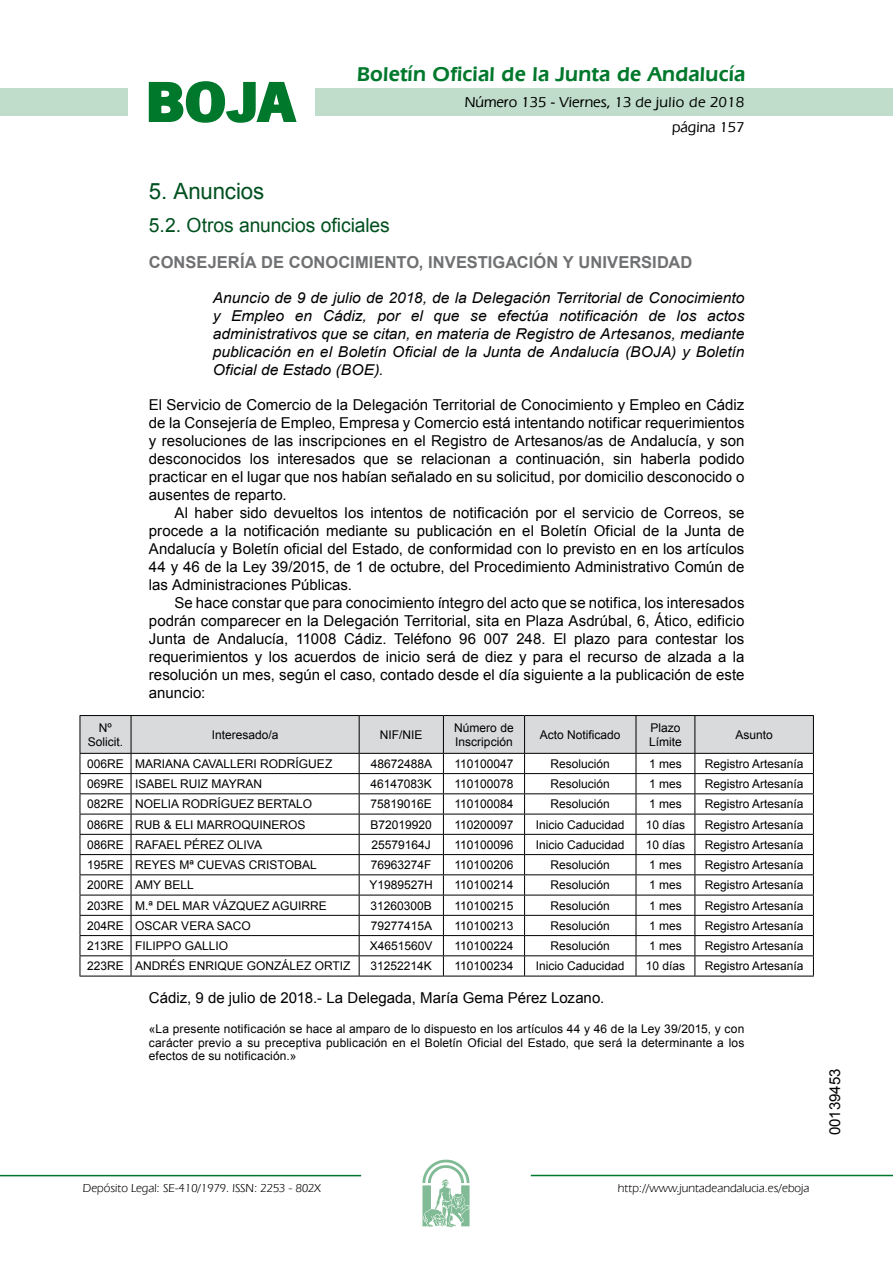
<style>
.page{position:relative;width:893px;height:1263px;background:#fff}
.page>*{position:absolute;margin:0;border:0;box-sizing:border-box;transform-origin:0 0}
.t1{font:700 57.75px "News Got T";color:#00782c;scale:1.14 1}
.t2{font:22.5px "Arial";letter-spacing:-.005em;color:#00501f}
.t3{font:600 21px "Eras IT Cby BT";letter-spacing:.01em;color:#00782c}
.t4{font:19.5px "Arial";letter-spacing:-.005em;color:#00501f}
.t5{font:700 16.5px "Arial";letter-spacing:.005em;color:#707173}
.t6{font:15px/18px "Arial";color:#000;text-align:justify}
.t7{font:italic 15px/18px "Arial";color:#000;text-align:justify;scale:1.04 1}
.t8{font:500 15px/24.5px "Eras IT Cby BT";color:#000;text-align:right}
.t9{font:12px/14.4px "Arial";color:#000}
.t10{font:12px "Eras IT Cby BT";color:#000}
</style>
<div class="page">
<div style="left:315px;top:88px;width:577px;height:28px;background:#bfddca"></div>
<div style="left:0;top:88px;width:128px;height:28px;background:#bfddca"></div>
<hr style="left:0;top:1175px;width:361px;height:1px;background:#00782c">
<svg style="left:422px;top:1159px;width:47px;height:68px"></svg>
<hr style="left:531px;top:1175px;width:361px;height:1px;background:#00782c">
<svg style="left:148px;top:81px;width:149px;height:42px"></svg>
<hr style="left:80px;top:715px;width:51px;height:1px;background:#000">
<hr style="left:131px;top:715px;width:228px;height:1px;background:#000">
<hr style="left:359px;top:715px;width:84px;height:1px;background:#000">
<hr style="left:443px;top:715px;width:81px;height:1px;background:#000">
<hr style="left:524px;top:715px;width:112px;height:1px;background:#000">
<hr style="left:636px;top:715px;width:59px;height:1px;background:#000">
<hr style="left:695px;top:715px;width:118px;height:1px;background:#000">
<svg style="left:80px;top:716px;width:734px;height:260px"></svg>
<hr style="left:80px;top:976px;width:51px;height:1px;background:#000">
<hr style="left:131px;top:976px;width:228px;height:1px;background:#000">
<hr style="left:359px;top:976px;width:84px;height:1px;background:#000">
<hr style="left:443px;top:976px;width:81px;height:1px;background:#000">
<hr style="left:524px;top:976px;width:112px;height:1px;background:#000">
<hr style="left:636px;top:976px;width:59px;height:1px;background:#000">
<hr style="left:695px;top:976px;width:118px;height:1px;background:#000">
<h1 class="t1" style="left:145px;top:68px;width:133px">BOJA</h1>
<h3 class="t3" style="left:357px;top:62px;width:390px">Boletín Oficial de la Junta de Andalucía</h3>
<p class="t8" style="left:465px;top:90px;width:281px">Número 135 - Viernes, 13 de julio de 2018 página 157</p>
<h2 class="t2" style="left:149px;top:177px;width:117px">5. Anuncios</h2>
<h3 class="t4" style="left:149px;top:212px;width:242px">5.2. Otros anuncios oficiales</h3>
<p class="t5" style="left:149px;top:251px;width:545px">CONSEJERÍA DE CONOCIMIENTO, INVESTIGACIÓN Y UNIVERSIDAD</p>
<p class="t7" style="left:213px;top:289px;width:513px">Anuncio de 9 de julio de 2018, de la Delegación Territorial de Conocimiento y Empleo en Cádiz, por el que se efectúa notificación de los actos administrativos que se citan, en materia de Registro de Artesanos, mediante publicación en el Boletín Oficial de la Junta de Andalucía (BOJA) y Boletín Oficial de Estado (BOE).</p>
<p class="t6" style="left:149px;top:396px;width:597px">El Servicio de Comercio de la Delegación Territorial de Conocimiento y Empleo en Cádiz de la Consejería de Empleo, Empresa y Comercio está intentando notificar requerimientos y resoluciones de las inscripciones en el Registro de Artesanos/as de Andalucía, y son desconocidos los interesados que se relacionan a continuación, sin haberla podido practicar en el lugar que nos habían señalado en su solicitud, por domicilio desconocido o ausentes de reparto.</p>
<p class="t6" style="left:149px;top:504px;width:597px;text-indent:26px">Al haber sido devueltos los intentos de notificación por el servicio de Correos, se procede a la notificación mediante su publicación en el Boletín Oficial de la Junta de Andalucía y Boletín oficial del Estado, de conformidad con lo previsto en en los artículos 44 y 46 de la Ley 39/2015, de 1 de octubre, del Procedimiento Administrativo Común de las Administraciones Públicas.</p>
<p class="t6" style="left:149px;top:594px;width:597px;text-indent:26px">Se hace constar que para conocimiento íntegro del acto que se notifica, los interesados podrán comparecer en la Delegación Territorial, sita en Plaza Asdrúbal, 6, Ático, edificio Junta de Andalucía, 11008 Cádiz. Teléfono 96 007 248. El plazo para contestar los requerimientos y los acuerdos de inicio será de diez y para el recurso de alzada a la resolución un mes, según el caso, contado desde el día siguiente a la publicación de este anuncio:</p>
<p class="t9" style="left:88px;top:720px;width:37px;text-align:center">Nº<br>Solicit.</p>
<p class="t9" style="left:212px;top:728px;width:68px">Interesado/a</p>
<p class="t9" style="left:380px;top:728px;width:44px">NIF/NIE</p>
<p class="t9" style="left:454px;top:720px;width:61px">Número de<br>Inscripción</p>
<p class="t9" style="left:540px;top:728px;width:82px">Acto Notificado</p>
<p class="t9" style="left:649px;top:720px;width:34px">Plazo<br>Límite</p>
<p class="t9" style="left:735px;top:728px;width:39px">Asunto</p>
<p class="t9" style="left:87px;top:757px;width:247px">006RE MARIANA CAVALLERI RODRÍGUEZ</p>
<p class="t9" style="left:371px;top:757px;width:63px">48672488A</p>
<p class="t9" style="left:454px;top:757px;width:61px">110100047</p>
<p class="t9" style="left:550px;top:757px;width:61px">Resolución</p>
<p class="t9" style="left:649px;top:757px;width:34px">1 mes</p>
<p class="t9" style="left:704px;top:757px;width:100px">Registro Artesanía</p>
<p class="t9" style="left:87px;top:777px;width:176px">069RE ISABEL RUIZ MAYRAN</p>
<p class="t9" style="left:370px;top:777px;width:63px">46147083K</p>
<p class="t9" style="left:454px;top:777px;width:61px">110100078</p>
<p class="t9" style="left:550px;top:777px;width:61px">Resolución</p>
<p class="t9" style="left:649px;top:777px;width:34px">1 mes</p>
<p class="t9" style="left:704px;top:777px;width:100px">Registro Artesanía</p>
<p class="t9" style="left:87px;top:797px;width:227px">082RE NOELIA RODRÍGUEZ BERTALO</p>
<p class="t9" style="left:370px;top:797px;width:63px">75819016E</p>
<p class="t9" style="left:454px;top:797px;width:61px">110100084</p>
<p class="t9" style="left:550px;top:797px;width:61px">Resolución</p>
<p class="t9" style="left:649px;top:797px;width:34px">1 mes</p>
<p class="t9" style="left:704px;top:797px;width:100px">Registro Artesanía</p>
<p class="t9" style="left:87px;top:817px;width:220px">086RE RUB &amp; ELI MARROQUINEROS</p>
<p class="t9" style="left:370px;top:817px;width:63px">B72019920</p>
<p class="t9" style="left:454px;top:817px;width:61px">110200097</p>
<p class="t9" style="left:536px;top:817px;width:90px">Inicio Caducidad</p>
<p class="t9" style="left:645px;top:817px;width:41px">10 días</p>
<p class="t9" style="left:704px;top:817px;width:100px">Registro Artesanía</p>
<p class="t9" style="left:87px;top:838px;width:176px">086RE RAFAEL PÉREZ OLIVA</p>
<p class="t9" style="left:371px;top:838px;width:61px">25579164J</p>
<p class="t9" style="left:454px;top:838px;width:61px">110100096</p>
<p class="t9" style="left:536px;top:838px;width:90px">Inicio Caducidad</p>
<p class="t9" style="left:645px;top:838px;width:41px">10 días</p>
<p class="t9" style="left:704px;top:838px;width:100px">Registro Artesanía</p>
<p class="t9" style="left:87px;top:858px;width:231px">195RE REYES Mª CUEVAS CRISTOBAL</p>
<p class="t9" style="left:371px;top:858px;width:62px">76963274F</p>
<p class="t9" style="left:454px;top:858px;width:61px">110100206</p>
<p class="t9" style="left:550px;top:858px;width:61px">Resolución</p>
<p class="t9" style="left:649px;top:858px;width:34px">1 mes</p>
<p class="t9" style="left:704px;top:858px;width:100px">Registro Artesanía</p>
<p class="t9" style="left:87px;top:878px;width:108px">200RE AMY BELL</p>
<p class="t9" style="left:369px;top:878px;width:65px">Y1989527H</p>
<p class="t9" style="left:454px;top:878px;width:61px">110100214</p>
<p class="t9" style="left:550px;top:878px;width:61px">Resolución</p>
<p class="t9" style="left:649px;top:878px;width:34px">1 mes</p>
<p class="t9" style="left:704px;top:878px;width:100px">Registro Artesanía</p>
<p class="t9" style="left:87px;top:898px;width:241px">203RE M.ª DEL MAR VÁZQUEZ AGUIRRE</p>
<p class="t9" style="left:370px;top:898px;width:63px">31260300B</p>
<p class="t9" style="left:454px;top:898px;width:61px">110100215</p>
<p class="t9" style="left:550px;top:898px;width:61px">Resolución</p>
<p class="t9" style="left:649px;top:898px;width:34px">1 mes</p>
<p class="t9" style="left:704px;top:898px;width:100px">Registro Artesanía</p>
<p class="t9" style="left:87px;top:919px;width:165px">204RE OSCAR VERA SACO</p>
<p class="t9" style="left:371px;top:919px;width:63px">79277415A</p>
<p class="t9" style="left:454px;top:919px;width:61px">110100213</p>
<p class="t9" style="left:550px;top:919px;width:61px">Resolución</p>
<p class="t9" style="left:649px;top:919px;width:34px">1 mes</p>
<p class="t9" style="left:704px;top:919px;width:100px">Registro Artesanía</p>
<p class="t9" style="left:87px;top:939px;width:142px">213RE FILIPPO GALLIO</p>
<p class="t9" style="left:370px;top:939px;width:64px">X4651560V</p>
<p class="t9" style="left:454px;top:939px;width:61px">110100224</p>
<p class="t9" style="left:550px;top:939px;width:61px">Resolución</p>
<p class="t9" style="left:649px;top:939px;width:34px">1 mes</p>
<p class="t9" style="left:704px;top:939px;width:100px">Registro Artesanía</p>
<p class="t9" style="left:87px;top:959px;width:265px">223RE ANDRÉS ENRIQUE GONZÁLEZ ORTIZ</p>
<p class="t9" style="left:370px;top:959px;width:63px">31252214K</p>
<p class="t9" style="left:454px;top:959px;width:61px">110100234</p>
<p class="t9" style="left:536px;top:959px;width:90px">Inicio Caducidad</p>
<p class="t9" style="left:645px;top:959px;width:41px">10 días</p>
<p class="t9" style="left:704px;top:959px;width:100px">Registro Artesanía</p>
<p class="t6" style="left:149px;top:989px;width:457px">Cádiz, 9 de julio de 2018.- La Delegada, María Gema Pérez Lozano.</p>
<p class="t9" style="left:149px;top:1023px;width:597px;line-height:13.5px;text-align:justify">«La presente notificación se hace al amparo de lo dispuesto en los artículos 44 y 46 de la Ley 39/2015, y con carácter previo a su preceptiva publicación en el Boletín Oficial del Estado, que será la determinante a los efectos de su notificación.»</p>
<p class="t10" style="left:83px;top:1181px;width:239px">Depósito Legal: SE-410/1979. ISSN: 2253 - 802X</p>
<p class="t10" style="left:618px;top:1181px;width:193px">http://www.juntadeandalucia.es/eboja</p>
<p class="t6" style="left:826px;top:1135px;width:68px;rotate:-90deg">00139453</p>
</div>
